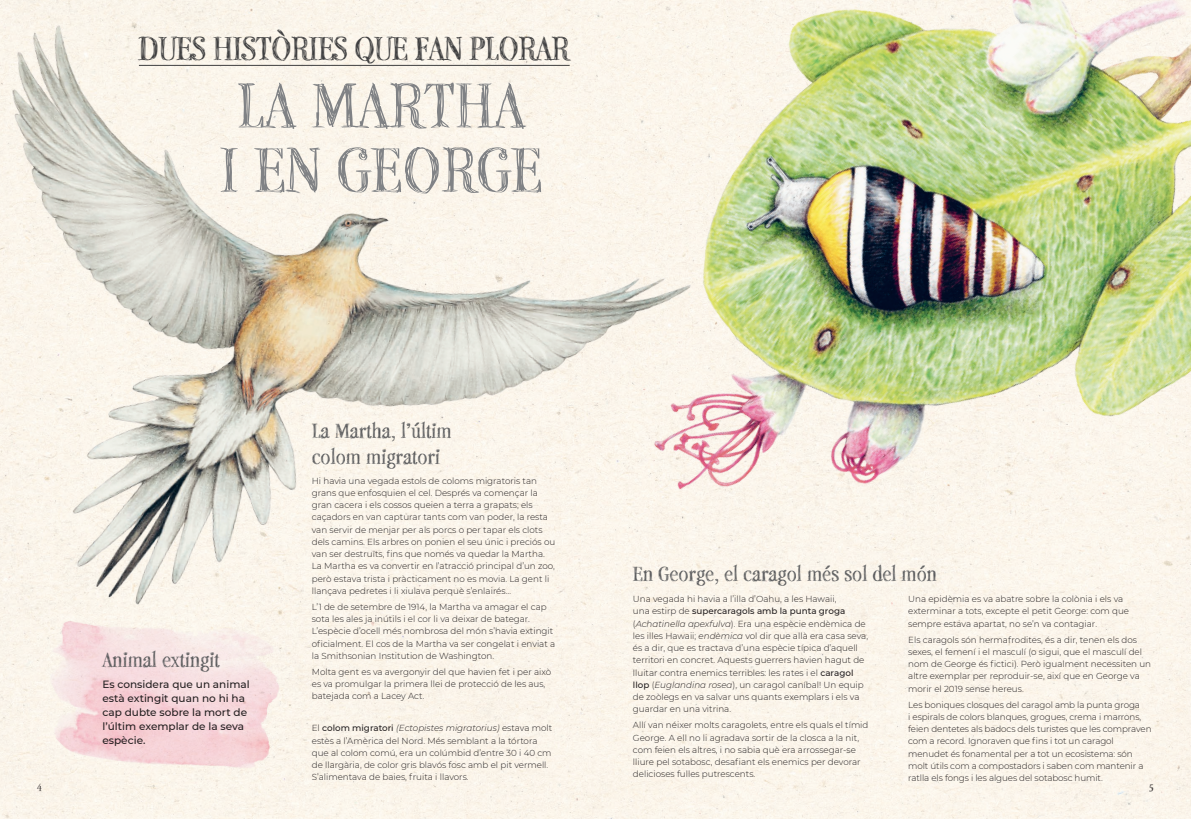
<style>
.page{position:relative;width:1191px;height:819px;background:#fff}
.page>*{position:absolute;margin:0;border:0;box-sizing:border-box;transform-origin:0 0}
.Títol_2_doble_-_Gran{font:70px/64.3px "P22 Stanyan";color:#808285}
.Titol_1_-_menut{font:36.75px "P22 Stanyan";letter-spacing:-.02em;color:#3e3e3f}
.Titol_3{font:22.75px/25.4px "P22 Stanyan";color:#57585a}
.Destacats{font:500 10.5px/14px "Montserrat";color:#231f20}
.t1{font:10.5px "P22 Stanyan";color:#231f20}
.Text_2{font:300 8.75px/12.2px "Montserrat";color:#231f20}
.Text_2_-Inici{font:300 8.75px/12.2px "Montserrat";color:#231f20}
.s1{font-weight:500}
.s2{font-style:italic}
</style>
<div class="page">
<div style="left:0;top:626px;width:1191px;height:193px;background:#fbf5eb"></div>
<img style="left:454px;top:0;width:737px;height:731px">
<img style="left:0;top:0;width:717px;height:626px">
<img style="left:39px;top:606px;width:249px;height:173px">
<hr style="left:139px;top:65px;width:430px;height:1px;background:#3e3e3f">
<p class="Titol_1_-_menut" style="left:139px;top:27px;width:432px">DUES HISTÒRIES QUE FAN PLORAR</p>
<p class="Títol_2_doble_-_Gran" style="left:219px;top:71px;width:324px">LA MARTHA<br>I EN GEORGE</p>
<p class="Titol_3" style="left:312px;top:418px;width:141px">La Martha, l’últim colom migratori</p>
<p class="Text_2_-Inici" style="left:312px;top:474px;width:245px">Hi havia una vegada estols de coloms migratoris tan grans que enfosquien el cel. Després va començar la gran cacera i els cossos queien a terra a grapats; els caçadors en van capturar tants com van poder, la resta van servir de menjar per als porcs o per tapar els clots dels camins. Els arbres on ponien el seu únic i preciós ou van ser destruïts, fins que només va quedar la Martha.<br>La Martha es va convertir en l’atracció principal d’un zoo, però estava trista i pràcticament no es movia. La gent li llançava pedretes i li xiulava perquè s’enlairés…</p>
<p class="Text_2" style="left:312px;top:600px;width:245px">L’1 de de setembre de 1914, la Martha va amagar el cap sota les ales ja inútils i el cor li va deixar de bategar.<br>L’espècie d’ocell més nombrosa del món s’havia extingit oficialment. El cos de la Martha va ser congelat i enviat a la Smithsonian Institution de Washington.</p>
<p class="Text_2" style="left:312px;top:665px;width:241px">Molta gent es va avergonyir del que havien fet i per això es va promulgar la primera llei de protecció de les aus, batejada com a Lacey Act.</p>
<p class="Text_2" style="left:312px;top:721px;width:242px">El <span class="s1">colom migratori</span> <span class="s2">(Ectopistes migratorius)</span> estava molt estès a l’Amèrica del Nord. Més semblant a la tórtora que al colom comú, era un colúmbid d’entre 30 i 40 cm de llargària, de color gris blavós fosc amb el pit vermell.<br>S’alimentava de baies, fruita i llavors.</p>
<p class="Titol_3" style="left:633px;top:561px;width:305px">En George, el caragol més sol del món</p>
<p class="Text_2_-Inici" style="left:633px;top:592px;width:237px">Una vegada hi havia a l’illa d’Oahu, a les Hawaii,<br>una estirp de <span class="s1">supercaragols amb la punta groga </span>(<span class="s2">Achatinella apexfulva</span>). Era una espècie endèmica de les illes Hawaii; <span class="s2">endèmica</span> vol dir que allà era casa seva, és a dir, que es tractava d’una espècie típica d’aquell territori en concret. Aquests guerrers havien hagut de lluitar contra enemics terribles: les rates i el <span class="s1">caragol llop</span> (<span class="s2">Euglandina rosea</span>), un caragol caníbal! Un equip de zoòlegs en va salvar uns quants exemplars i els va guardar en una vitrina.</p>
<p class="Text_2" style="left:633px;top:719px;width:237px">Allí van néixer molts caragolets, entre els quals el tímid George. A ell no li agradava sortir de la closca a la nit, com feien els altres, i no sabia què era arrossegar-se lliure pel sotabosc, desafiant els enemics per devorar delicioses fulles putrescents.</p>
<p class="Text_2" style="left:908px;top:592px;width:222px">Una epidèmia es va abatre sobre la colònia i els va exterminar a tots, excepte el petit George: com que sempre estava apartat, no se’n va contagiar.</p>
<p class="Text_2" style="left:908px;top:633px;width:244px">Els caragols són hermafrodites, és a dir, tenen els dos sexes, el femení i el masculí (o sigui, que el masculí del nom de George és fictici). Però igualment necessiten un altre exemplar per reproduir-se, així que en George va morir el 2019 sense hereus.</p>
<p class="Text_2" style="left:908px;top:698px;width:245px">Les boniques closques del caragol amb la punta groga<br>i espirals de colors blanques, grogues, crema i marrons, feien dentetes als badocs dels turistes que les compraven com a record. Ignoraven que fins i tot un caragol menudet és fonamental per a tot un ecosistema: són molt útils com a compostadors i saben com mantenir a ratlla els fongs i les algues del sotabosc humit.</p>
<p class="Titol_3" style="left:102px;top:646px;width:119px">Animal extingit</p>
<p class="Destacats" style="left:102px;top:676px;width:149px">Es considera que un animal està extingit quan no hi ha cap dubte sobre la mort de l’últim exemplar de la seva espècie.</p>
<p class="t1" style="left:37px;top:781px;width:6px">4</p>
<p class="t1" style="left:1149px;top:781px;width:6px">5</p>
</div>
